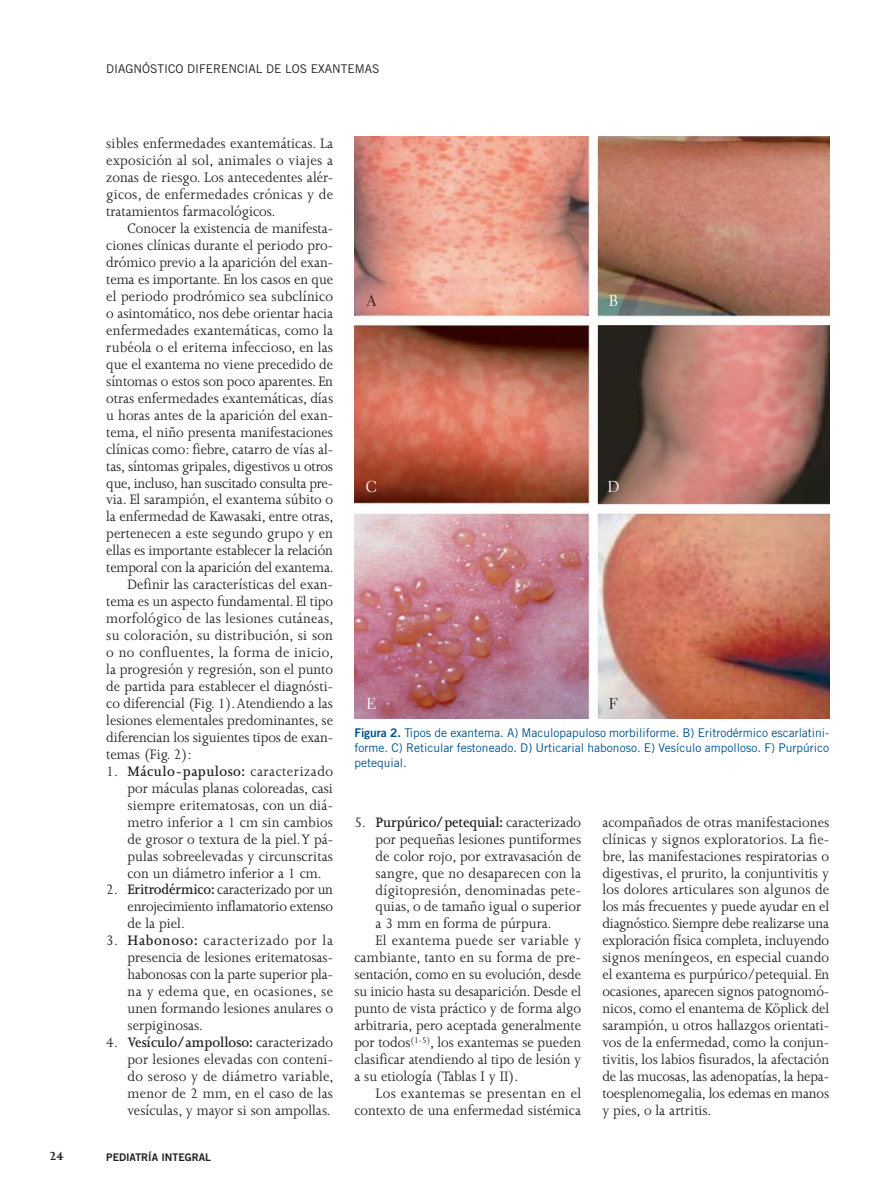
<style>
.page{position:relative;width:893px;height:1191px;background:#fff}
.page>*{position:absolute;margin:0;border:0;box-sizing:border-box;transform-origin:0 0}
.t1{font:15.75px/17px "Joanna MT Std";color:#231f20;text-align:justify;scale:.95 1}
.t2{font:15.75px "Joanna MT Std";letter-spacing:.02em;color:#231f20;scale:.95 1}
.t3{font:15.75px "Joanna MT Std";letter-spacing:.025em;color:#231f20;scale:.95 1}
.t4{font:600 15.75px "Joanna MT Std";letter-spacing:-.01em;color:#231f20;scale:.95 1}
.t5{font:15.75px "Electra LT Std";color:#fff;scale:.95 1}
.t6{font:15.75px "Electra LT Std";color:#231f20;scale:.95 1}
.t7{font:700 13.5px "Joanna MT Std";color:#231f20}
.t8{font:12px/15px "Trade Gothic";color:#00548e;text-align:justify}
.t9{font:12px "Trade Gothic";color:#231f20}
.t10{font:10.5px "Trade Gothic Bold Two";color:#231f20}
.s1{font-weight:600}
.s2{font-family:"Trade Gothic Bold Two"}
.s3{font-weight:400}
</style>
<div class="page">
<img style="left:354px;top:136px;width:475px;height:582px">
<p class="t9" style="left:106px;top:65px;width:275px">DIAGNÓSTICO DIFERENCIAL DE LOS EXANTEMAS</p>
<p class="t1" style="left:106px;top:136px;width:240px">sibles enfermedades exantemáticas. La exposición al sol, animales o viajes a zonas de riesgo. Los antecedentes alér&shy;gicos, de enfermedades crónicas y de tratamientos farmacológicos.</p>
<p class="t1" style="left:128px;top:221px;width:218px">Conocer la existencia de manifesta-</p>
<p class="t1" style="left:106px;top:238px;width:240px">ciones clínicas durante el periodo pro-</p>
<p class="t1" style="left:106px;top:255px;width:240px">drómico previo a la aparición del exan-</p>
<p class="t1" style="left:106px;top:272px;width:240px">tema es importante. En los casos en que</p>
<p class="t1" style="left:106px;top:289px;width:240px">el periodo prodrómico sea subclínico</p>
<p class="t1" style="left:106px;top:306px;width:240px">o asintomático, nos debe orientar hacia</p>
<p class="t1" style="left:106px;top:323px;width:240px">enfermedades exantemáticas, como la</p>
<p class="t1" style="left:106px;top:340px;width:240px">rubéola o el eritema infeccioso, en las</p>
<p class="t1" style="left:106px;top:356px;width:240px">que el exantema no viene precedido de</p>
<p class="t1" style="left:106px;top:373px;width:240px">síntomas o estos son poco aparentes. En</p>
<p class="t1" style="left:106px;top:390px;width:240px">otras enfermedades exantemáticas, días</p>
<p class="t1" style="left:106px;top:407px;width:240px">u horas antes de la aparición del exan-</p>
<p class="t1" style="left:106px;top:424px;width:240px">tema, el niño presenta manifestaciones</p>
<p class="t1" style="left:106px;top:441px;width:240px">clínicas como: fiebre, catarro de vías al-</p>
<p class="t1" style="left:106px;top:458px;width:240px">tas, síntomas gripales, digestivos u otros</p>
<p class="t1" style="left:106px;top:475px;width:240px">que, incluso, han suscitado consulta pre-</p>
<p class="t1" style="left:106px;top:492px;width:240px">via. El sarampión, el exantema súbito o</p>
<p class="t1" style="left:106px;top:509px;width:241px">la enfermedad de Kawasaki, entre otras,</p>
<p class="t1" style="left:106px;top:526px;width:240px">pertenecen a este segundo grupo y en</p>
<p class="t1" style="left:106px;top:543px;width:240px">ellas es importante establecer la relación</p>
<p class="t1" style="left:106px;top:560px;width:241px">temporal con la aparición del exantema.</p>
<p class="t1" style="left:128px;top:577px;width:218px">Definir las características del exan-</p>
<p class="t1" style="left:106px;top:594px;width:240px">tema es un aspecto fundamental. El tipo</p>
<p class="t1" style="left:106px;top:611px;width:241px">morfológico de las lesiones cutáneas,</p>
<p class="t2" style="left:106px;top:628px;width:240px">su coloración, su distribución, si son</p>
<p class="t2" style="left:106px;top:645px;width:241px">o no confluentes, la forma de inicio,</p>
<p class="t1" style="left:106px;top:662px;width:240px">la progresión y regresión, son el punto</p>
<p class="t1" style="left:106px;top:679px;width:240px">de partida para establecer el diagnósti-</p>
<p class="t1" style="left:106px;top:695px;width:240px">co diferencial (Fig. 1). Atendiendo a las</p>
<p class="t1" style="left:106px;top:712px;width:240px">lesiones elementales predominantes, se</p>
<p class="t1" style="left:106px;top:729px;width:240px">diferencian los siguientes tipos de exan-</p>
<p class="t1" style="left:106px;top:746px;width:92px">temas (Fig. 2):</p>
<p class="t1" style="left:128px;top:763px;width:218px;text-indent:-21px">1. <span class="s1">Máculo-papuloso:</span> caracterizado por máculas planas coloreadas, casi siempre eritematosas, con un diá&shy;metro inferior a 1 cm sin cambios de grosor o textura de la piel. Y pá&shy;pulas sobreelevadas y circunscritas con un diámetro inferior a 1 cm.</p>
<p class="t1" style="left:128px;top:882px;width:218px;text-indent:-21px">2. <span class="s1">Eritrodérmico:</span> caracterizado por un enrojecimiento inflamatorio extenso de la piel.</p>
<p class="t1" style="left:128px;top:933px;width:218px;text-indent:-21px">3. <span class="s1">Habonoso:</span> caracterizado por la presencia de lesiones eritematosas&shy;habonosas con la parte superior pla&shy;na y edema que, en ocasiones, se unen formando lesiones anulares o serpiginosas.</p>
<p class="t1" style="left:128px;top:1034px;width:218px;text-indent:-21px">4. <span class="s1">Vesículo/ampolloso:</span> caracterizado por lesiones elevadas con conteni&shy;do seroso y de diámetro variable, menor de 2 mm, en el caso de las vesículas, y mayor si son ampollas.</p>
<p class="t7" style="left:49px;top:1150px;width:16px">24</p>
<p class="t10" style="left:106px;top:1153px;width:106px">PEDIATRÍA INTEGRAL</p>
<p class="t6" style="left:367px;top:292px;width:11px">A</p>
<p class="t5" style="left:609px;top:292px;width:11px">B</p>
<p class="t5" style="left:366px;top:479px;width:13px">C</p>
<p class="t5" style="left:607px;top:479px;width:14px">D</p>
<p class="t5" style="left:366px;top:696px;width:12px">E</p>
<p class="t6" style="left:609px;top:696px;width:11px">F</p>
<p class="t8" style="left:354px;top:726px;width:476px"><span class="s2">Figura 2.</span> Tipos de exantema. A) Maculopapuloso morbiliforme. B) Eritrodérmico escarlatini&shy;forme. C) Reticular festoneado. D) Urticarial habonoso. E) Vesículo ampolloso. F) Purpúrico petequial.</p>
<p class="t4" style="left:354px;top:815px;width:240px"><span class="s3">5.</span> Purpúrico/petequial: <span class="s3">caracterizado</span></p>
<p class="t1" style="left:376px;top:831px;width:218px">por pequeñas lesiones puntiformes</p>
<p class="t1" style="left:376px;top:848px;width:218px">de color rojo, por extravasación de</p>
<p class="t1" style="left:376px;top:865px;width:218px">sangre, que no desaparecen con la</p>
<p class="t1" style="left:376px;top:882px;width:218px">dígitopresión, denominadas pete-</p>
<p class="t1" style="left:376px;top:899px;width:218px">quias, o de tamaño igual o superior</p>
<p class="t1" style="left:376px;top:916px;width:187px">a 3 mm en forma de púrpura.</p>
<p class="t3" style="left:376px;top:934px;width:218px">El exantema puede ser variable y</p>
<p class="t1" style="left:354px;top:950px;width:240px">cambiante, tanto en su forma de pre-</p>
<p class="t1" style="left:354px;top:967px;width:240px">sentación, como en su evolución, desde</p>
<p class="t1" style="left:354px;top:984px;width:240px">su inicio hasta su desaparición. Desde el</p>
<p class="t1" style="left:354px;top:1001px;width:240px">punto de vista práctico y de forma algo</p>
<p class="t1" style="left:354px;top:1018px;width:240px">arbitraria, pero aceptada generalmente</p>
<p class="t1" style="left:354px;top:1034px;width:240px">por todos<sup>(1-5)</sup>, los exantemas se pueden</p>
<p class="t1" style="left:354px;top:1051px;width:240px">clasificar atendiendo al tipo de lesión y</p>
<p class="t1" style="left:354px;top:1068px;width:174px">a su etiología (Tablas I y II).</p>
<p class="t3" style="left:376px;top:1086px;width:218px">Los exantemas se presentan en el</p>
<p class="t1" style="left:354px;top:1102px;width:240px">contexto de una enfermedad sistémica</p>
<p class="t1" style="left:602px;top:814px;width:240px">acompañados de otras manifestaciones clínicas y signos exploratorios. La fie&shy;bre, las manifestaciones respiratorias o digestivas, el prurito, la conjuntivitis y los dolores articulares son algunos de los más frecuentes y puede ayudar en el diagnóstico. Siempre debe realizarse una exploración física completa, incluyendo signos meníngeos, en especial cuando el exantema es purpúrico/petequial. En ocasiones, aparecen signos patognomó&shy;nicos, como el enantema de Köplick del sarampión, u otros hallazgos orientati&shy;vos de la enfermedad, como la conjun&shy;tivitis, los labios fisurados, la afectación de las mucosas, las adenopatías, la hepa&shy;toesplenomegalia, los edemas en manos y pies, o la artritis.</p>
</div>
